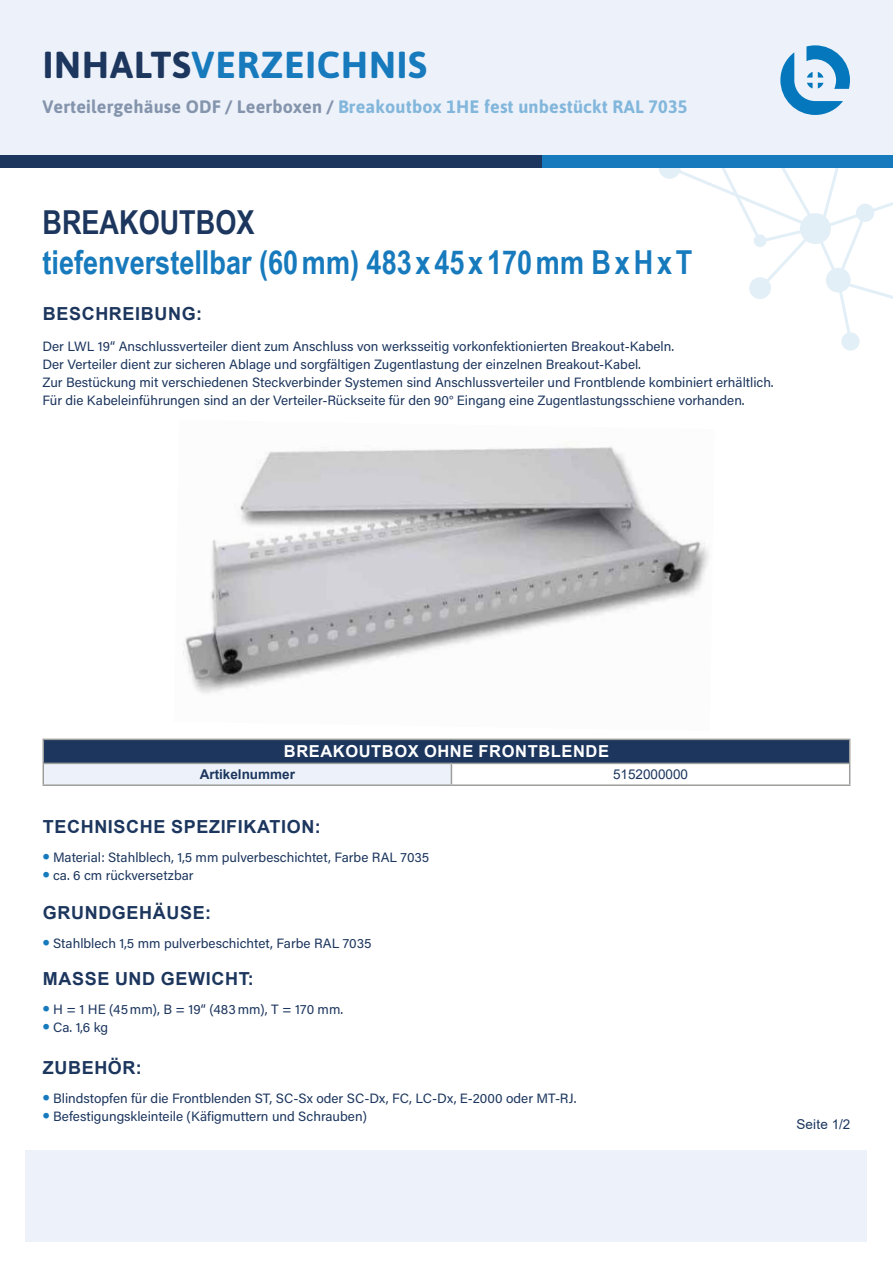
<style>
.page{position:relative;width:893px;height:1263px;background:#fff}
.page>*{position:absolute;margin:0;border:0;box-sizing:border-box;transform-origin:0 0}
.t1{font:700 37.5px "Asap";letter-spacing:.02em;color:#177abd}
.t2{font:700 37.5px "Asap";color:#177abd}
.t3{font:700 33px "Arial Narrow";color:#177abd}
.t4{font:700 33px "Arial Narrow";color:#1c365e}
.t5{font:700 18px "Asap";letter-spacing:.01em;color:#177abd}
.t6{font:700 18px "Arial";letter-spacing:.035em;color:#1c365e}
.t7{font:700 16.5px "Arial";letter-spacing:.035em;color:#fff}
.t8{font:13.5px/18px "Acumin Pro";color:#1c365e}
.t9{font:13.5px "Arial";color:#1c365e}
.t10{font:700 13.5px "Arial";color:#1c365e}
.s1{color:#1c365e}
.s2{font-family:"Asap";font-size:22.5px;color:#177abd}
</style>
<div class="page">
<div style="left:0;top:0;width:893px;height:165px;background:#edf2fa"></div>
<svg style="left:780px;top:45px;width:70px;height:70px"></svg>
<div style="left:0;top:155px;width:694px;height:13px;background:#1c365e"></div>
<div style="left:542px;top:155px;width:351px;height:13px;background:#177abd"></div>
<div style="left:843px;top:334px;width:15px;height:15px;background:#e3eff7;border-radius:50%"></div>
<div style="left:841px;top:332px;width:19px;height:19px;border:3px solid #177abd;border-radius:50%"></div>
<svg style="left:659px;top:168px;width:234px;height:176px"></svg>
<svg style="left:660px;top:158px;width:19px;height:20px"></svg>
<div style="left:659px;top:157px;width:22px;height:22px;border:2px solid #177abd;border-radius:50%"></div>
<img style="left:183px;top:442px;width:526px;height:252px">
<div style="left:43px;top:739px;width:807px;height:24px;background:#1c365e"></div>
<div style="left:43px;top:763px;width:408px;height:22px;background:#edf2fa"></div>
<hr style="left:43px;top:739px;width:408px;height:1px;background:#9d9d9c">
<hr style="left:451px;top:739px;width:399px;height:1px;background:#9d9d9c">
<hr style="left:43px;top:763px;width:408px;height:1px;background:#9d9d9c">
<hr style="left:451px;top:763px;width:399px;height:1px;background:#9d9d9c">
<svg style="left:43px;top:740px;width:1px;height:44px"></svg>
<svg style="left:451px;top:764px;width:1px;height:20px"></svg>
<svg style="left:849px;top:740px;width:1px;height:44px"></svg>
<hr style="left:43px;top:784px;width:408px;height:2px;background:#9d9d9c">
<hr style="left:451px;top:784px;width:399px;height:2px;background:#9d9d9c">
<div style="left:26px;top:1150px;width:841px;height:92px;background:#edf2fa"></div>
<h1 class="t1" style="left:43px;top:38px;width:386px"><span class="s1">INHALTS</span>VERZEICHNIS</h1>
<h1 class="t2" style="left:43px;top:38px;width:399px"><span class="s1">PRODUKT</span>DAT NBLATT</h1>
<h3 class="t5" style="left:142px;top:93px;width:442px"><span class="s1">äuse OFD / Leerboxen /</span> Breakoutbox 1HE fest RAL 7035</h3>
<h3 class="t5" style="left:43px;top:93px;width:646px"><span class="s1">Verteilergehäuse ODF / Leerboxen /</span> Breakoutbox 1HE fest unbestückt RAL 7035</h3>
<h2 class="t4" style="left:43px;top:198px;width:213px">BREAKOUTBOX</h2>
<h2 class="t3" style="left:43px;top:237px;width:651px">tiefenverstellbar (60mm) 483 x 45 x 170mm BxHxT</h2>
<h3 class="t6" style="left:43px;top:301px;width:161px">BESCHREIBUNG:</h3>
<p class="t8" style="left:43px;top:337px;width:733px">Der LWL 19“ Anschlussverteiler dient zum Anschluss von werksseitig vorkonfektionierten Breakout-Kabeln.<br>Der Verteiler dient zur sicheren Ablage und sorgfältigen Zugentlastung der einzelnen Breakout-Kabel.<br>Zur Bestückung mit verschiedenen Steckverbinder Systemen sind Anschlussverteiler und Frontblende kombiniert erhältlich.<br>Für die Kabeleinführungen sind an der Verteiler-Rückseite für den 90° Eingang eine Zugentlastungsschiene vorhanden.</p>
<p class="t7" style="left:284px;top:740px;width:327px">BREAKOUTBOX OHNE FRONTBLENDE</p>
<p class="t10" style="left:200px;top:765px;width:97px">Artikelnummer</p>
<p class="t9" style="left:613px;top:765px;width:77px">5152000000</p>
<h3 class="t6" style="left:43px;top:814px;width:279px">TECHNISCHE SPEZIFIKATION:</h3>
<p class="t8" style="left:43px;top:848px;width:388px"><span class="s2">•</span> Material: Stahlblech, 1,5 mm pulverbeschichtet, Farbe RAL 7035</p>
<p class="t8" style="left:43px;top:866px;width:153px"><span class="s2">•</span> ca. 6 cm rückversetzbar</p>
<h3 class="t6" style="left:43px;top:900px;width:170px">GRUNDGEHÄUSE:</h3>
<p class="t8" style="left:43px;top:934px;width:330px"><span class="s2">•</span> Stahlblech 1,5 mm pulverbeschichtet, Farbe RAL 7035</p>
<h3 class="t6" style="left:43px;top:966px;width:213px">MASSE UND GEWICHT:</h3>
<p class="t8" style="left:43px;top:999px;width:302px"><span class="s2">•</span> H = 1 HE (45mm), B = 19“ (483mm), T = 170 mm.</p>
<p class="t8" style="left:43px;top:1017px;width:67px"><span class="s2">•</span> Ca. 1,6 kg</p>
<h3 class="t6" style="left:43px;top:1055px;width:101px">ZUBEHÖR:</h3>
<p class="t8" style="left:43px;top:1089px;width:535px"><span class="s2">•</span> Blindstopfen für die Frontblenden ST, SC-Sx oder SC-Dx, FC, LC-Dx, E-2000 oder MT-RJ.</p>
<p class="t8" style="left:43px;top:1107px;width:326px"><span class="s2">•</span> Befestigungskleinteile (Käfigmuttern und Schrauben)</p>
<p class="t9" style="left:796px;top:1115px;width:55px">Seite 1/2</p>
</div>
